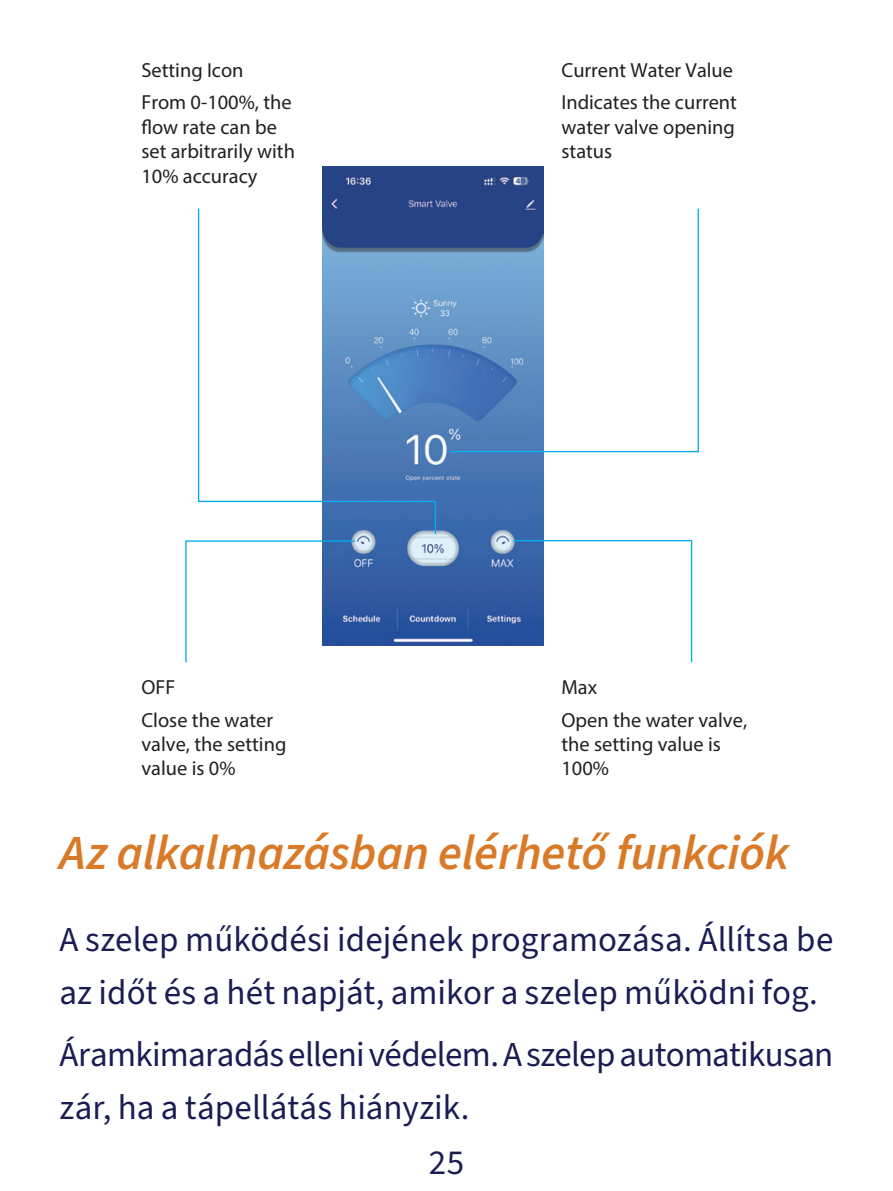
<style>
.page{position:relative;width:893px;height:1191px;background:#fff}
.page>*{position:absolute;margin:0;border:0;box-sizing:border-box;transform-origin:0 0}
.Subheading{font:italic 600 49px "Source Sans 3";letter-spacing:-.005em;color:#d87a27}
.t1{font:35px/52.5px "Source Sans 3";color:#1b1c54}
.t2{font:20.3px/24.5px "Ping Fang SC Regular";color:#231f20}
.s1{font-family:"Ping Fang SC Bold"}
</style>
<div class="page">
<img style="left:323px;top:167px;width:221px;height:478px">
<svg style="left:449px;top:207px;width:250px;height:246px"></svg>
<svg style="left:512px;top:539px;width:181px;height:124px"></svg>
<svg style="left:185px;top:540px;width:171px;height:123px"></svg>
<svg style="left:197px;top:207px;width:240px;height:328px"></svg>
<p class="t2" style="left:141px;top:53px;width:152px;line-height:32.6px"><span class="s1">Setting Icon<br></span>From 0-100%, the</p>
<p class="t2" style="left:141px;top:114px;width:155px">flow rate can be set arbitrarily with<br>10% accuracy</p>
<p class="t2" style="left:141px;top:670px;width:133px;line-height:32.6px"><span class="s1">OFF<br></span>Close the water</p>
<p class="t2" style="left:141px;top:731px;width:146px">valve, the setting value is 0%</p>
<p class="t2" style="left:561px;top:53px;width:177px;line-height:32.6px"><span class="s1">Current Water Value<br></span>Indicates the current</p>
<p class="t2" style="left:561px;top:114px;width:175px">water valve opening status</p>
<p class="t2" style="left:561px;top:670px;width:187px;line-height:32.6px"><span class="s1">Max<br></span>Open the water valve,</p>
<p class="t2" style="left:561px;top:731px;width:161px">the setting value is<br>100%</p>
<p class="Subheading" style="left:60px;top:821px;width:731px">Az alkalmazásban elérhető funkciók</p>
<p class="t1" style="left:60px;top:913px;width:775px">A szelep működési idejének programozása. Állítsa be az időt és a hét napját, amikor a szelep működni fog.</p>
<p class="t1" style="left:60px;top:1028px;width:775px">Áramkimaradás elleni védelem. A szelep automatikusan zár, ha a tápellátás hiányzik.</p>
<h2 class="t1" style="left:429px;top:1135px;width:37px">25</h2>
</div>
